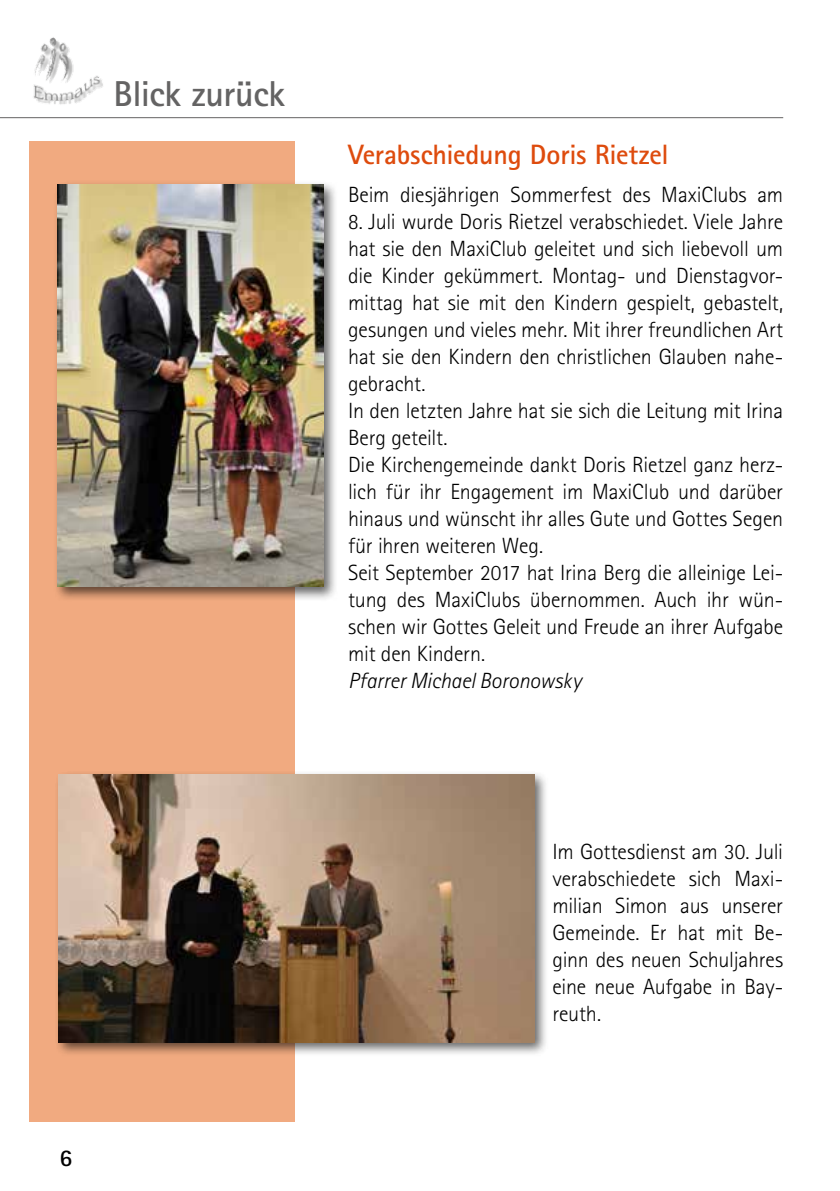
<style>
.page{position:relative;width:840px;height:1191px;background:#fff}
.page>*{position:absolute;margin:0;border:0;box-sizing:border-box;transform-origin:0 0}
.t1{font:700 36px "Rotis Sans Serif";letter-spacing:-.01em;color:#646363}
.t2{font:700 28px "Rotis Sans Serif";letter-spacing:-.01em;color:#de4b0d}
.t3{font:700 24px "Rotis Sans Serif";color:#000}
.t4{font:300 22px/27px "Rotis Sans Serif";letter-spacing:-.005em;color:#000}
.t5{font:italic 300 22px "Rotis Sans Serif";letter-spacing:-.005em;color:#000}
</style>
<div class="page">
<img style="left:33px;top:37px;width:70px;height:68px">
<hr style="left:0;top:117px;width:782px;height:1px;background:#646363">
<div style="left:29px;top:142px;width:266px;height:980px;background:#f1aa80"></div>
<div style="left:53px;top:180px;width:285px;height:422px;background:#000;opacity:.6"></div>
<img style="left:58px;top:184px;width:265px;height:403px">
<div style="left:55px;top:770px;width:493px;height:286px;background:#000;opacity:.6"></div>
<img style="left:59px;top:774px;width:475px;height:268px">
<h1 class="t1" style="left:113px;top:71px;width:173px">Blick zurück</h1>
<p class="t3" style="left:60px;top:1143px;width:14px">6</p>
<p class="t2" style="left:348px;top:137px;width:322px">Verabschiedung Doris Rietzel</p>
<p class="t4" style="left:348px;top:181px;width:436px">Beim diesjährigen Sommerfest des MaxiClubs am</p>
<p class="t4" style="left:348px;top:208px;width:436px">8. Juli wurde Doris Rietzel verabschiedet. Viele Jahre hat sie den MaxiClub geleitet und sich liebevoll um die Kinder gekümmert. Montag- und Dienstagvor&shy;mittag hat sie mit den Kindern gespielt, gebastelt, gesungen und vieles mehr. Mit ihrer freundlichen Art hat sie den Kindern den christlichen Glauben nahe&shy;gebracht.<br>In den letzten Jahre hat sie sich die Leitung mit Irina Berg geteilt.<br>Die Kirchengemeinde dankt Doris Rietzel ganz herz&shy;lich für ihr Engagement im MaxiClub und darüber hinaus und wünscht ihr alles Gute und Gottes Segen für ihren weiteren Weg.<br>Seit September 2017 hat Irina Berg die alleinige Lei&shy;tung des MaxiClubs übernommen. Auch ihr wün&shy;schen wir Gottes Geleit und Freude an ihrer Aufgabe mit den Kindern.</p>
<p class="t5" style="left:348px;top:668px;width:235px">Pfarrer Michael Boronowsky</p>
<p class="t4" style="left:552px;top:838px;width:232px;text-align:justify">Im Gottesdienst am 30. Juli verabschiedete sich Maxi&shy;milian Simon aus unserer Gemeinde. Er hat mit Be&shy;ginn des neuen Schuljahres eine neue Aufgabe in Bay&shy;reuth.</p>
</div>
